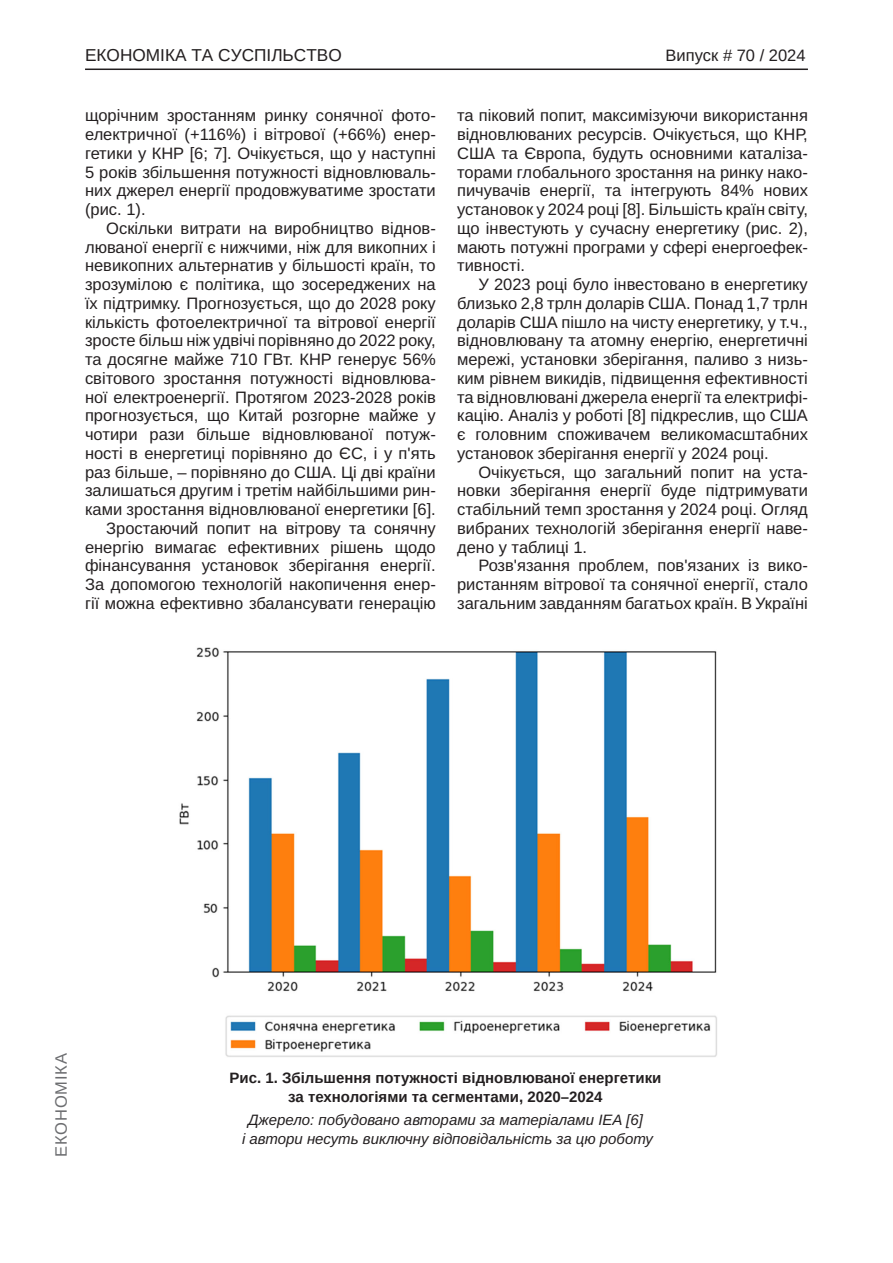
<style>
.page{position:relative;width:893px;height:1263px;background:#fff}
.page>*{position:absolute;margin:0;border:0;box-sizing:border-box;transform-origin:0 0}
.t1{font:17.25px "Arimo";color:#231f20}
.Текст_основной_G{font:16.5px/18.8px "Arimo";color:#231f20;text-align:justify}
.t2{font:16.5px "Arimo";color:#231f20}
.t3{font:16.5px "Arimo";letter-spacing:.05em;color:#6c6d70}
.Джерело{font:italic 15px/18.8px "Arimo";color:#231f20;text-align:center}
.Рисунок_N{font:700 15px "Arimo";color:#231f20}
</style>
<div class="page">
<hr style="left:85px;top:69px;width:723px;height:1px;background:#231f20">
<img style="left:179px;top:647px;width:538px;height:410px">
<p class="t1" style="left:85px;top:45px;width:258px">ЕКОНОМІКА ТА СУСПІЛЬСТВО</p>
<p class="t2" style="left:665px;top:46px;width:142px">Випуск # 70 / 2024</p>
<p class="Текст_основной_G" style="left:85px;top:106px;width:352px">щорічним зростанням ринку сонячної фото&shy;електричної (+116%) і вітрової (+66%) енер&shy;гетики у КНР [6; 7]. Очікується, що у наступні 5 років збільшення потужності відновлюваль&shy;них джерел енергії продовжуватиме зростати (рис. 1).</p>
<p class="Текст_основной_G" style="left:85px;top:219px;width:352px;text-indent:21px">Оскільки витрати на виробництво віднов&shy;люваної енергії є нижчими, ніж для викопних і невикопних альтернатив у більшості країн, то зрозумілою є політика, що зосереджених на їх підтримку. Прогнозується, що до 2028 року кількість фотоелектричної та вітрової енергії зросте більш ніж удвічі порівняно до 2022 року, та досягне майже 710 ГВт. КНР генерує 56% світового зростання потужності відновлюва&shy;ної електроенергії. Протягом 2023-2028 років прогнозується, що Китай розгорне майже у чотири рази більше відновлюваної потуж&shy;ності в енергетиці порівняно до ЄС, і у п'ять раз більше, – порівняно до США. Ці дві країни залишаться другим і третім найбільшими рин&shy;ками зростання відновлюваної енергетики [6].</p>
<p class="Текст_основной_G" style="left:85px;top:519px;width:352px;text-indent:21px">Зростаючий попит на вітрову та сонячну енергію вимагає ефективних рішень щодо фінансування установок зберігання енергії.<br>За допомогою технологій накопичення енер&shy;гії можна ефективно збалансувати генерацію</p>
<p class="Текст_основной_G" style="left:457px;top:106px;width:352px">та піковий попит, максимізуючи використання відновлюваних ресурсів. Очікується, що КНР, США та Європа, будуть основними каталіза&shy;торами глобального зростання на ринку нако&shy;пичувачів енергії, та інтегрують 84% нових установок у 2024 році [8]. Більшість країн світу, що інвестують у сучасну енергетику (рис. 2), мають потужні програми у сфері енергоефек&shy;тивності.</p>
<p class="Текст_основной_G" style="left:457px;top:275px;width:352px;text-indent:21px">У 2023 році було інвестовано в енергетику близько 2,8 трлн доларів США. Понад 1,7 трлн доларів США пішло на чисту енергетику, у т.ч., відновлювану та атомну енергію, енергетичні мережі, установки зберігання, паливо з низь&shy;ким рівнем викидів, підвищення ефективності та відновлювані джерела енергії та електрифі&shy;кацію. Аналіз у роботі [8] підкреслив, що США є головним споживачем великомасштабних установок зберігання енергії у 2024 році.</p>
<p class="Текст_основной_G" style="left:457px;top:463px;width:352px;text-indent:21px">Очікується, що загальний попит на уста&shy;новки зберігання енергії буде підтримувати стабільний темп зростання у 2024 році. Огляд вибраних технологій зберігання енергії наве&shy;дено у таблиці 1.</p>
<p class="Текст_основной_G" style="left:457px;top:556px;width:352px;text-indent:21px">Розв'язання проблем, пов'язаних із вико&shy;ристанням вітрової та сонячної енергії, стало загальним завданням багатьох країн. В Україні</p>
<p class="t3" style="left:52px;top:1157px;width:105px;rotate:-90deg">ЕКОНОМІКА</p>
<p class="Рисунок_N" style="left:229px;top:1068px;width:433px">Рис. 1. Збільшення потужності відновлюваної енергетики</p>
<p class="Рисунок_N" style="left:288px;top:1087px;width:316px">за технологіями та сегментами, 2020–2024</p>
<p class="Джерело" style="left:242px;top:1111px;width:412px">Джерело: побудовано авторами за матеріалами IEA [6]<br>і автори несуть виключну відповідальність за цю роботу</p>
</div>
